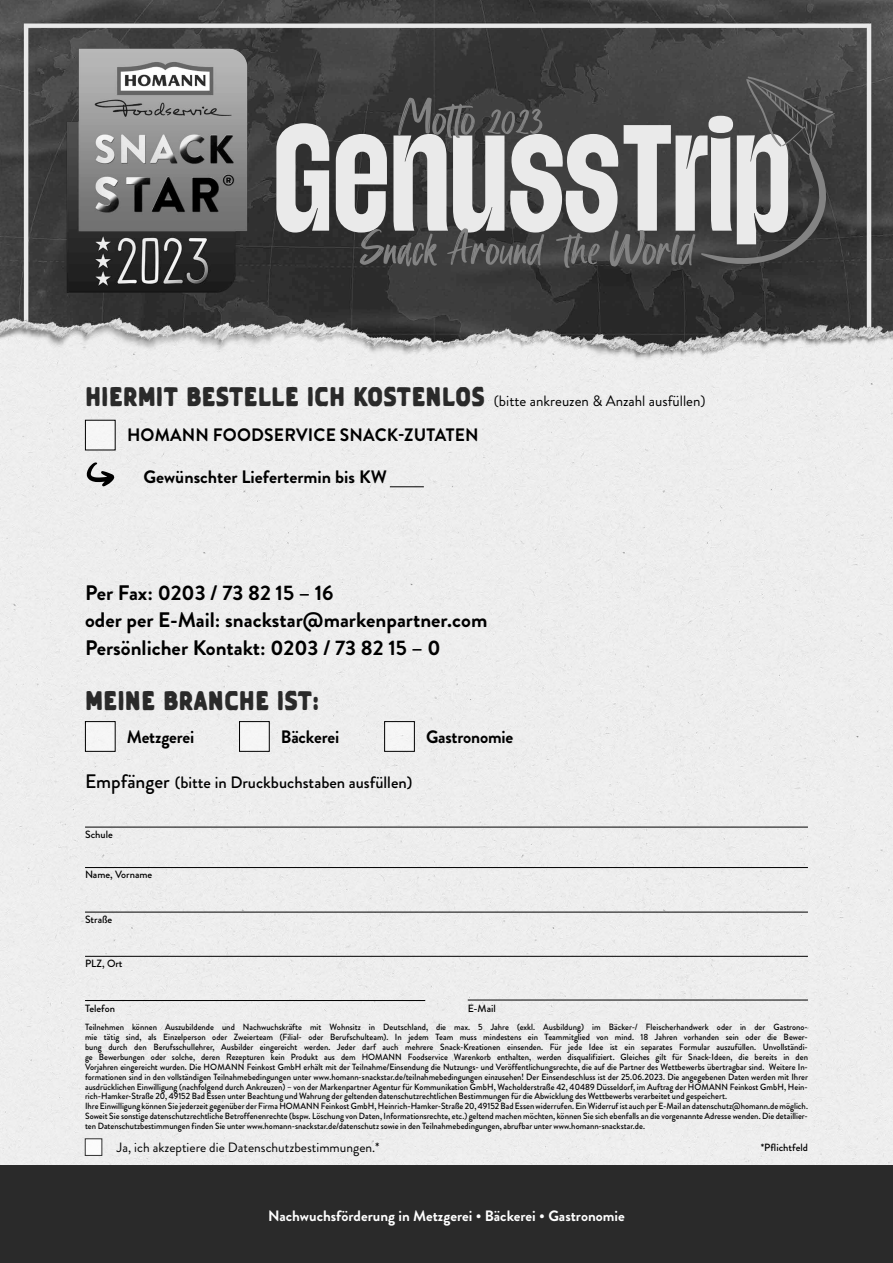
<style>
.page{position:relative;width:893px;height:1263px;background:#fff}
.page>*{position:absolute;margin:0;border:0;box-sizing:border-box;transform-origin:0 0}
.t1{font:27px "Vintage Crafted Sans";color:#2a2a2a}
.t2{font:700 21px "Brandon Grotesque";color:#000}
.t3{font:700 18px "Brandon Grotesque";color:#000}
.t4{font:500 16.5px "Brandon Grotesque";color:#000}
.t5{font:15px "Brandon Grotesque";color:#000}
.t6{font:700 15px "Brandon Grotesque";color:#fff}
.t7{font:13.5px "Brandon Grotesque";color:#000}
.t8{font:500 10.5px "Brandon Grotesque";color:#000}
.t9{font:500 9px/9.9px "Brandon Grotesque";color:#000;text-align:justify;scale:.95 1}
.s1{font-family:"Vintage Crafted Sans";font-size:27px;color:#2a2a2a}
.s2{font-size:19.5px}
</style>
<div class="page">
<img style="left:0;top:0;width:893px;height:1165px">
<hr style="left:85px;top:1000px;width:340px;height:1px;background:#000">
<hr style="left:85px;top:956px;width:723px;height:1px;background:#000">
<hr style="left:85px;top:912px;width:723px;height:1px;background:#000">
<hr style="left:85px;top:867px;width:723px;height:1px;background:#000">
<hr style="left:85px;top:827px;width:723px;height:1px;background:#000">
<hr style="left:468px;top:1000px;width:340px;height:1px;background:#000">
<hr style="left:390px;top:486px;width:34px;height:1px;background:#000">
<svg style="left:86px;top:462px;width:28px;height:24px"></svg>
<div style="left:85px;top:420px;width:30px;height:30px;background:#f6f6f6"></div>
<div style="left:85px;top:1139px;width:17px;height:16px;background:#fff"></div>
<div style="left:85px;top:722px;width:30px;height:29px;background:#f6f6f6"></div>
<div style="left:85px;top:721px;width:31px;height:31px;border:1px solid #000"></div>
<div style="left:240px;top:722px;width:29px;height:29px;background:#f6f6f6"></div>
<div style="left:239px;top:721px;width:31px;height:31px;border:1px solid #000"></div>
<div style="left:385px;top:722px;width:29px;height:29px;background:#f6f6f6"></div>
<div style="left:384px;top:721px;width:31px;height:31px;border:1px solid #000"></div>
<div style="left:0;top:1165px;width:893px;height:98px;background:#2a2a2a"></div>
<svg style="left:276px;top:123px;width:53px;height:110px;background:#b6b6b6"></svg>
<svg style="left:336px;top:76px;width:499px;height:203px;background:#717171"></svg>
<img style="left:57px;top:42px;width:199px;height:257px">
<p class="t5" style="left:85px;top:391px;width:622px"><span class="s1">HIERMIT BESTELLE ICH KOSTENLOS</span> (bitte ankreuzen &amp; Anzahl ausfüllen)</p>
<p class="t3" style="left:127px;top:423px;width:353px">HOMANN FOODSERVICE SNACK-ZUTATEN</p>
<p class="t3" style="left:144px;top:464px;width:245px">Gewünschter Liefertermin bis KW</p>
<p class="t2" style="left:85px;top:579px;width:250px">Per Fax: 0203 / 73 82 15 – 16</p>
<p class="t2" style="left:85px;top:606px;width:404px">oder per E-Mail: snackstar@markenpartner.com</p>
<p class="t2" style="left:85px;top:633px;width:357px">Persönlicher Kontakt: 0203 / 73 82 15 – 0</p>
<p class="t1" style="left:85px;top:681px;width:235px">MEINE BRANCHE IST:</p>
<p class="t3" style="left:127px;top:724px;width:69px">Metzgerei</p>
<p class="t3" style="left:281px;top:724px;width:60px">Bäckerei</p>
<p class="t3" style="left:426px;top:724px;width:89px">Gastronomie</p>
<p class="t4" style="left:85px;top:771px;width:329px"><span class="s2">Empfänger</span> (bitte in Druckbuchstaben ausfüllen)</p>
<p class="t8" style="left:85px;top:827px;width:29px">Schule</p>
<p class="t8" style="left:85px;top:867px;width:69px">Name, Vorname</p>
<p class="t8" style="left:85px;top:912px;width:29px">Straße</p>
<p class="t8" style="left:85px;top:956px;width:39px">PLZ, Ort</p>
<p class="t8" style="left:85px;top:1001px;width:32px">Telefon</p>
<p class="t8" style="left:468px;top:1001px;width:30px">E-Mail</p>
<p class="t9" style="left:85px;top:1022px;width:762px">Teilnehmen können Auszubildende und Nachwuchskräfte mit Wohnsitz in Deutschland, die max. 5 Jahre (exkl. Ausbildung) im Bäcker-/ Fleischerhandwerk oder in der Gastrono&shy;mie tätig sind, als Einzelperson oder Zweierteam (Filial- oder Berufschulteam). In jedem Team muss mindestens ein Teammitglied von mind. 18 Jahren vorhanden sein oder die Bewer&shy;bung durch den Berufsschullehrer, Ausbilder eingereicht werden. Jeder darf auch mehrere Snack-Kreationen einsenden. Für jede Idee ist ein separates Formular auszufüllen. Unvollständi&shy;ge Bewerbungen oder solche, deren Rezepturen kein Produkt aus dem HOMANN Foodservice Warenkorb enthalten, werden disqualifiziert. Gleiches gilt für Snack-Ideen, die bereits in den Vorjahren eingereicht wurden. Die HOMANN Feinkost GmbH erhält mit der Teilnahme/Einsendung die Nutzungs- und Veröffentlichungsrechte, die auf die Partner des Wettbewerbs übertragbar sind. Weitere In&shy;formationen sind in den vollständigen Teilnahmebedingungen unter www.homann-snackstar.de/teilnahmebedingungen einzusehen! Der Einsendeschluss ist der 25.06.2023. Die angegebenen Daten werden mit Ihrer ausdrücklichen Einwilligung (nachfolgend durch Ankreuzen) – von der Markenpartner Agentur für Kommunikation GmbH, Wacholderstraße 42, 40489 Düsseldorf, im Auftrag der HOMANN Feinkost GmbH, Hein&shy;rich-Hamker-Straße 20, 49152 Bad Essen unter Beachtung und Wahrung der geltenden datenschutzrechtlichen Bestimmungen für die Abwicklung des Wettbewerbs verarbeitet und gespeichert.</p>
<p class="t9" style="left:85px;top:1101px;width:762px">Ihre Einwilligung können Sie jederzeit gegenüber der Firma HOMANN Feinkost GmbH, Heinrich-Hamker-Straße 20, 49152 Bad Essen widerrufen. Ein Widerruf ist auch per E-Mail an datenschutz@homann.de möglich.<br>Soweit Sie sonstige datenschutzrechtliche Betroffenenrechte (bspw. Löschung von Daten, Informationsrechte, etc.) geltend machen möchten, können Sie sich ebenfalls an die vorgenannte Adresse wenden. Die detaillier&shy;ten Datenschutzbestimmungen finden Sie unter www.homann-snackstar.de/datenschutz sowie in den Teilnahmebedingungen, abrufbar unter www.homann-snackstar.de.</p>
<p class="t7" style="left:117px;top:1138px;width:264px">Ja, ich akzeptiere die Datenschutzbestimmungen.*</p>
<p class="t8" style="left:761px;top:1140px;width:49px">*Pflichtfeld</p>
<p class="t6" style="left:268px;top:1205px;width:358px">Nachwuchsförderung in Metzgerei • Bäckerei • Gastronomie</p>
</div>
